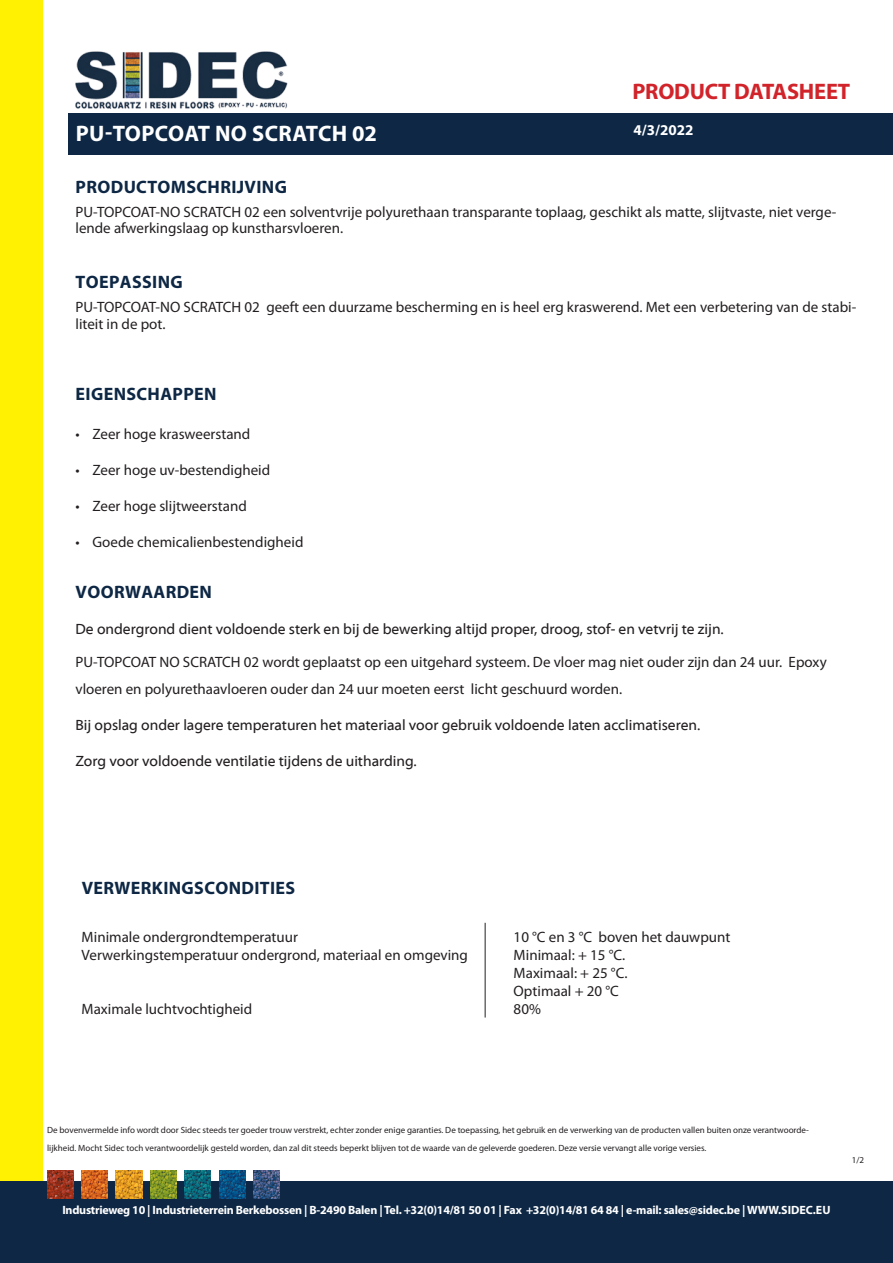
<style>
.page{position:relative;width:893px;height:1263px;background:#fff}
.page>*{position:absolute;margin:0;border:0;box-sizing:border-box;transform-origin:0 0}
.t1{font:700 22.5px "Myriad Pro";letter-spacing:.02em;color:#fff}
.t2{font:700 22.5px "Myriad Pro";letter-spacing:-.01em;color:#d1232a}
.t3{font:700 18px "Myriad Pro";letter-spacing:.02em;color:#0d2744}
.t4{font:15px/16.5px "Myriad Pro";color:#231f20}
.t5{font:15px "Myriad Web Pro";color:#231f20}
.t6{font:700 15px "Myriad Pro";color:#fff}
.t7{font:700 12px "Myriad Pro";letter-spacing:-.02em;color:#fff}
.t8{font:9px/18px "Myriad Pro";color:#231f20}
.s1{font-weight:700;font-size:22.5px;color:#fff}
</style>
<div class="page">
<div style="left:0;top:0;width:43px;height:1263px;background:#fff101"></div>
<div style="left:0;top:1181px;width:893px;height:82px;background:#0d2744"></div>
<img style="left:47px;top:1170px;width:26px;height:28px">
<img style="left:82px;top:1170px;width:26px;height:28px">
<img style="left:116px;top:1170px;width:26px;height:28px">
<img style="left:150px;top:1170px;width:26px;height:28px">
<img style="left:185px;top:1170px;width:26px;height:28px">
<img style="left:219px;top:1170px;width:26px;height:28px">
<img style="left:253px;top:1170px;width:27px;height:28px">
<div style="left:68px;top:113px;width:825px;height:42px;background:#0d2744"></div>
<img style="left:75px;top:51px;width:213px;height:58px">
<hr style="left:485px;top:923px;width:1px;height:94px;background:#231f20">
<p class="t1" style="left:76px;top:119px;width:303px">PU-TOPCOAT NO SCRATCH 02</p>
<p class="t2" style="left:632px;top:77px;width:219px">PRODUCT DATASHEET</p>
<p class="t6" style="left:634px;top:121px;width:61px">4/3/2022</p>
<p class="t3" style="left:76px;top:175px;width:213px">PRODUCTOMSCHRIJVING</p>
<p class="t4" style="left:75px;top:203px;width:763px">PU-TOPCOAT-NO SCRATCH 02 een solventvrije polyurethaan transparante toplaag, geschikt als matte, slijtvaste, niet verge&shy;lende afwerkingslaag op kunstharsvloeren.</p>
<p class="t3" style="left:76px;top:270px;width:109px">TOEPASSING</p>
<p class="t4" style="left:75px;top:299px;width:782px">PU-TOPCOAT-NO SCRATCH 02 geeft een duurzame bescherming en is heel erg kraswerend. Met een verbetering van de stabi&shy;liteit in de pot.</p>
<p class="t3" style="left:76px;top:382px;width:142px">EIGENSCHAPPEN</p>
<p class="t4" style="left:75px;top:426px;width:176px">• Zeer hoge krasweerstand</p>
<p class="t4" style="left:75px;top:462px;width:196px">• Zeer hoge uv-bestendigheid</p>
<p class="t4" style="left:75px;top:498px;width:173px">• Zeer hoge slijtweerstand</p>
<p class="t4" style="left:75px;top:534px;width:229px">• Goede chemicalienbestendigheid</p>
<p class="t3" style="left:76px;top:580px;width:138px">VOORWAARDEN</p>
<p class="t5" style="left:75px;top:621px;width:650px">De ondergrond dient voldoende sterk en bij de bewerking altijd proper, droog, stof- en vetvrij te zijn.</p>
<p class="t4" style="left:75px;top:648px;width:753px;line-height:27px">PU-TOPCOAT NO SCRATCH 02 wordt geplaatst op een uitgehard systeem. De vloer mag niet ouder zijn dan 24 uur. Epoxy vloeren en polyurethaavloeren ouder dan 24 uur moeten eerst licht geschuurd worden.<span class="s1">UW2/A+B</span></p>
<p class="t5" style="left:75px;top:717px;width:626px">Bij opslag onder lagere temperaturen het materiaal voor gebruik voldoende laten acclimatiseren.</p>
<p class="t5" style="left:75px;top:753px;width:343px">Zorg voor voldoende ventilatie tijdens de uitharding.</p>
<p class="t3" style="left:82px;top:876px;width:215px">VERWERKINGSCONDITIES</p>
<p class="t4" style="left:82px;top:928px;width:218px">Minimale ondergrondtemperatuur</p>
<p class="t4" style="left:514px;top:928px;width:218px">10 °C en 3 °C boven het dauwpunt</p>
<p class="t4" style="left:82px;top:946px;width:388px">Verwerkingstemperatuur ondergrond, materiaal en omgeving</p>
<p class="t4" style="left:514px;top:946px;width:113px">Minimaal: + 15 °C.</p>
<p class="t4" style="left:514px;top:964px;width:115px">Maximaal: + 25 °C.</p>
<p class="t4" style="left:514px;top:982px;width:107px">Optimaal + 20 °C</p>
<p class="t4" style="left:82px;top:1000px;width:172px">Maximale luchtvochtigheid</p>
<p class="t4" style="left:514px;top:1000px;width:29px">80%</p>
<p class="t8" style="left:47px;top:1120px;width:763px">De bovenvermelde info wordt door Sidec steeds ter goeder trouw verstrekt, echter zonder enige garanties. De toepassing, het gebruik en de verwerking van de producten vallen buiten onze verantwoorde&shy;lijkheid. Mocht Sidec toch verantwoordelijk gesteld worden, dan zal dit steeds beperkt blijven tot de waarde van de geleverde goederen. Deze versie vervangt alle vorige versies.</p>
<p class="t7" style="left:62px;top:1202px;width:770px">Industrieweg 10 | Industrieterrein Berkebossen | B-2490 Balen | Tel. +32(0)14/81 50 01 | Fax +32(0)14/81 64 84 | e-mail: sales@sidec.be | WWW.SIDEC.EU</p>
<p class="t8" style="left:852px;top:1151px;width:14px">1/2</p>
</div>
